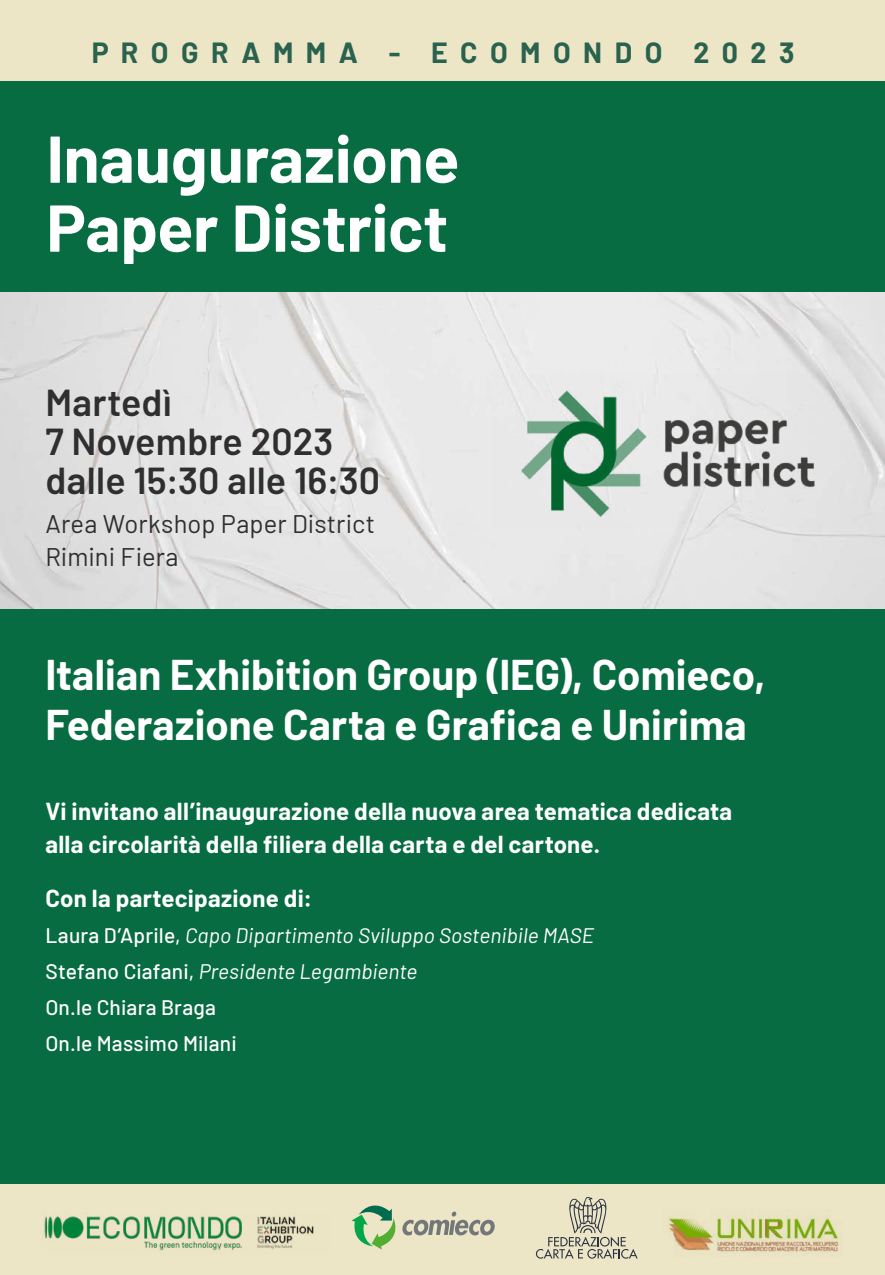
<style>
.page{position:relative;width:885px;height:1275px;background:#ece5c6}
.page>*{position:absolute;margin:0;border:0;box-sizing:border-box;transform-origin:0 0}
.t1{font:700 66px/69px "Barlow";letter-spacing:-.005em;color:#fff}
.t2{font:700 42px/50.4px "Barlow";color:#fff}
.t3{font:600 37.5px/39px "Barlow";letter-spacing:.005em;color:#2f2f2f}
.t4{font:700 28.5px "Barlow";letter-spacing:.44em;color:#2d6e67}
.t5{font:25.5px/33px "Barlow";letter-spacing:.005em;color:#2f2f2f}
.t6{font:700 24px/33px "Barlow";letter-spacing:.01em;color:#fff}
.t7{font:500 21px/36px "Barlow";letter-spacing:.01em;color:#fff}
.s1{font-weight:400;font-style:italic}
</style>
<div class="page">
<div style="left:0;top:82px;width:885px;height:1102px;background:#076c41"></div>
<img style="left:0;top:292px;width:885px;height:316px">
<img style="left:490px;top:373px;width:382px;height:154px">
<svg style="left:351px;top:1205px;width:144px;height:45px"></svg>
<svg style="left:536px;top:1197px;width:102px;height:62px"></svg>
<img style="left:668px;top:1215px;width:173px;height:37px">
<img style="left:44px;top:1216px;width:270px;height:35px">
<p class="t4" style="left:91px;top:32px;width:705px">PROGRAMMA - ECOMONDO 2023</p>
<h1 class="t1" style="left:46px;top:119px;width:414px">Inaugurazione<br>Paper District</h1>
<h3 class="t3" style="left:45px;top:380px;width:336px">Martedì<br>7 Novembre 2023 dalle 15:30 alle 16:30</h3>
<p class="t5" style="left:45px;top:505px;width:331px">Area Workshop Paper District<br>Rimini Fiera</p>
<h2 class="t2" style="left:45px;top:646px;width:722px">Italian Exhibition Group (IEG), Comieco,<br>Federazione Carta e Grafica e Unirima</h2>
<p class="t6" style="left:45px;top:793px;width:688px">Vi invitano all’inaugurazione della nuova area tematica dedicata alla circolarità della filiera della carta e del cartone.</p>
<p class="t6" style="left:45px;top:880px;width:268px">Con la partecipazione di:</p>
<p class="t7" style="left:45px;top:916px;width:550px">Laura D’Aprile, <span class="s1">Capo Dipartimento Sviluppo Sostenibile MASE </span>Stefano Ciafani, <span class="s1">Presidente Legambiente<br></span>On.le Chiara Braga<br>On.le Massimo Milani</p>
</div>
